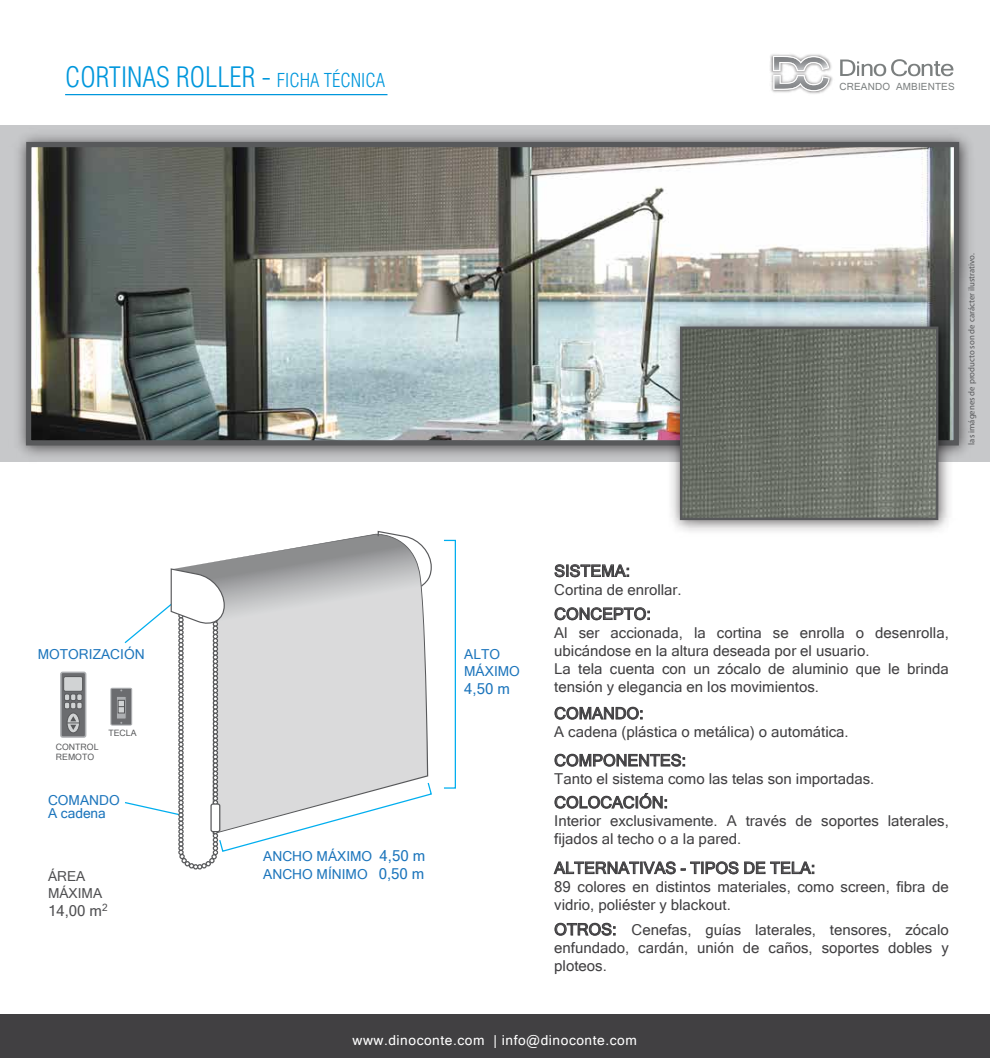
<style>
.page{position:relative;width:990px;height:1058px;background:#fff}
.page>*{position:absolute;margin:0;border:0;box-sizing:border-box;transform-origin:0 0}
.t1{font:300 condensed 27.5px "Helvetica";color:#0097dc}
.t2{font:16.25px "Microsoft Sans Serif";color:#414042}
.t3{font:15px/18px "Microsoft Sans Serif";color:#414042}
.t4{font:15px "Microsoft Sans Serif";color:#4f4f51}
.t5{font:15px "Microsoft Sans Serif";color:#1c75bc}
.t6{font:13.75px/16.5px "Microsoft Sans Serif";color:#1c75bc}
.t7{font:13.75px "Microsoft Sans Serif";letter-spacing:.04em;color:#fff}
.t8{font:13.75px/16.5px "Microsoft Sans Serif";color:#4f4f51}
.t9{font:11.12px "Vrinda";letter-spacing:.015em;color:#7b7f7f}
.t10{font:8.75px "Myriad Pro";color:#58595b}
.t11{font:8.75px/9.9px "Microsoft Sans Serif";color:#58595b}
.s1{font-size:18.75px}
.s2{font-size:15px}
.s3{font-size:16.25px}
</style>
<div class="page">
<div style="left:0;top:1015px;width:990px;height:43px;background:#414042"></div>
<div style="left:111px;top:688px;width:21px;height:37px;background:#6b6c6f"></div>
<div style="left:110px;top:688px;width:22px;height:37px;border:1px solid #adafb2"></div>
<svg style="left:117px;top:697px;width:1px;height:22px"></svg>
<div style="left:61px;top:672px;width:25px;height:65px;background:#6b6c6f;border-radius:2px"></div>
<div style="left:60px;top:671px;width:26px;height:67px;border:2px solid #adafb2;border-radius:2px"></div>
<div style="left:64px;top:693px;width:6px;height:8px;border:1px solid #58595b;border-radius:2px"></div>
<div style="left:70px;top:693px;width:6px;height:8px;border:1px solid #58595b;border-radius:2px"></div>
<div style="left:76px;top:693px;width:7px;height:8px;border:1px solid #58595b;border-radius:2px"></div>
<svg style="left:64px;top:694px;width:18px;height:15px"></svg>
<div style="left:76px;top:702px;width:7px;height:7px;border:1px solid #58595b;border-radius:2px"></div>
<div style="left:64px;top:676px;width:19px;height:15px;background:#d1d3d4;border-radius:2px"></div>
<div style="left:63px;top:676px;width:20px;height:16px;border:1px solid #58595b;border-radius:2px"></div>
<svg style="left:67px;top:713px;width:12px;height:20px"></svg>
<div style="left:67px;top:712px;width:13px;height:21px;border:1px solid #58595b;border-radius:50%"></div>
<svg style="left:67px;top:716px;width:12px;height:14px"></svg>
<img style="left:9px;top:68px;width:971px;height:394px">
<img style="left:32px;top:148px;width:197px;height:291px">
<img style="left:229px;top:138px;width:761px;height:877px">
<img style="left:683px;top:329px;width:252px;height:188px">
<div style="left:680px;top:326px;width:258px;height:194px;border:2px solid #58595b"></div>
<img style="left:769px;top:54px;width:65px;height:42px">
<svg style="left:773px;top:56px;width:57px;height:35px"></svg>
<svg style="left:840px;top:59px;width:113px;height:17px"></svg>
<svg style="left:118px;top:530px;width:315px;height:339px"></svg>
<h1 class="t1" style="left:65px;top:60px;width:322px">CORTINAS ROLLER - <span class="s1">FICHA TÉCNICA</span></h1>
<p class="t9" style="left:840px;top:79px;width:117px">CREANDO AMBIENTES</p>
<p class="t6" style="left:38px;top:646px;width:108px">MOTORIZACIÓN</p>
<p class="t11" style="left:56px;top:741px;width:44px">CONTROL<br>REMOTO</p>
<p class="t11" style="left:108px;top:728px;width:30px">TECLA</p>
<p class="t6" style="left:48px;top:793px;width:73px;line-height:13.6px">COMANDO<br>A cadena</p>
<p class="t8" style="left:48px;top:868px;width:56px">ÁREA<br>MÁXIMA</p>
<p class="t4" style="left:48px;top:900px;width:61px">14,00 m<sup>2</sup></p>
<p class="t10" style="left:966px;top:444px;width:193px;rotate:-90deg">las imágenes de producto son de carácter ilustrativo.</p>
<p class="t6" style="left:263px;top:846px;width:164px;line-height:18px">ANCHO MÁXIMO <span class="s2">4,50 m<br></span>ANCHO MÍNIMO <span class="s2">0,50 m</span></p>
<p class="t6" style="left:464px;top:646px;width:57px">ALTO<br>MÁXIMO</p>
<p class="t5" style="left:464px;top:679px;width:47px">4,50 m</p>
<p class="t2" style="left:554px;top:560px;width:77px">SISTEMA:</p>
<p class="t3" style="left:554px;top:580px;width:129px">Cortina de enrollar.</p>
<p class="t2" style="left:554px;top:603px;width:98px">CONCEPTO:</p>
<p class="t3" style="left:554px;top:623px;width:396px">Al ser accionada, la cortina se enrolla o desenrolla, ubicándose en la altura deseada por el usuario.<br>La tela cuenta con un zócalo de aluminio que le brinda tensión y elegancia en los movimientos.</p>
<p class="t2" style="left:554px;top:703px;width:91px">COMANDO:</p>
<p class="t3" style="left:554px;top:722px;width:296px">A cadena (plástica o metálica) o automática.</p>
<p class="t2" style="left:554px;top:750px;width:133px">COMPONENTES:</p>
<p class="t3" style="left:554px;top:769px;width:322px">Tanto el sistema como las telas son importadas.</p>
<p class="t2" style="left:554px;top:792px;width:115px">COLOCACIÓN:</p>
<p class="t3" style="left:554px;top:811px;width:396px">Interior exclusivamente. A través de soportes laterales, fijados al techo o a la pared.</p>
<p class="t2" style="left:554px;top:857px;width:263px">ALTERNATIVAS - TIPOS DE TELA:</p>
<p class="t3" style="left:554px;top:877px;width:396px">89 colores en distintos materiales, como screen, fibra de vidrio, poliéster y blackout.</p>
<p class="t3" style="left:554px;top:920px;width:396px;text-align:justify"><span class="s3">OTROS:</span> Cenefas, guías laterales, tensores, zócalo enfundado, cardán, unión de caños, soportes dobles y ploteos.</p>
<p class="t7" style="left:353px;top:1030px;width:286px">www.dinoconte.com | info@dinoconte.com</p>
</div>
